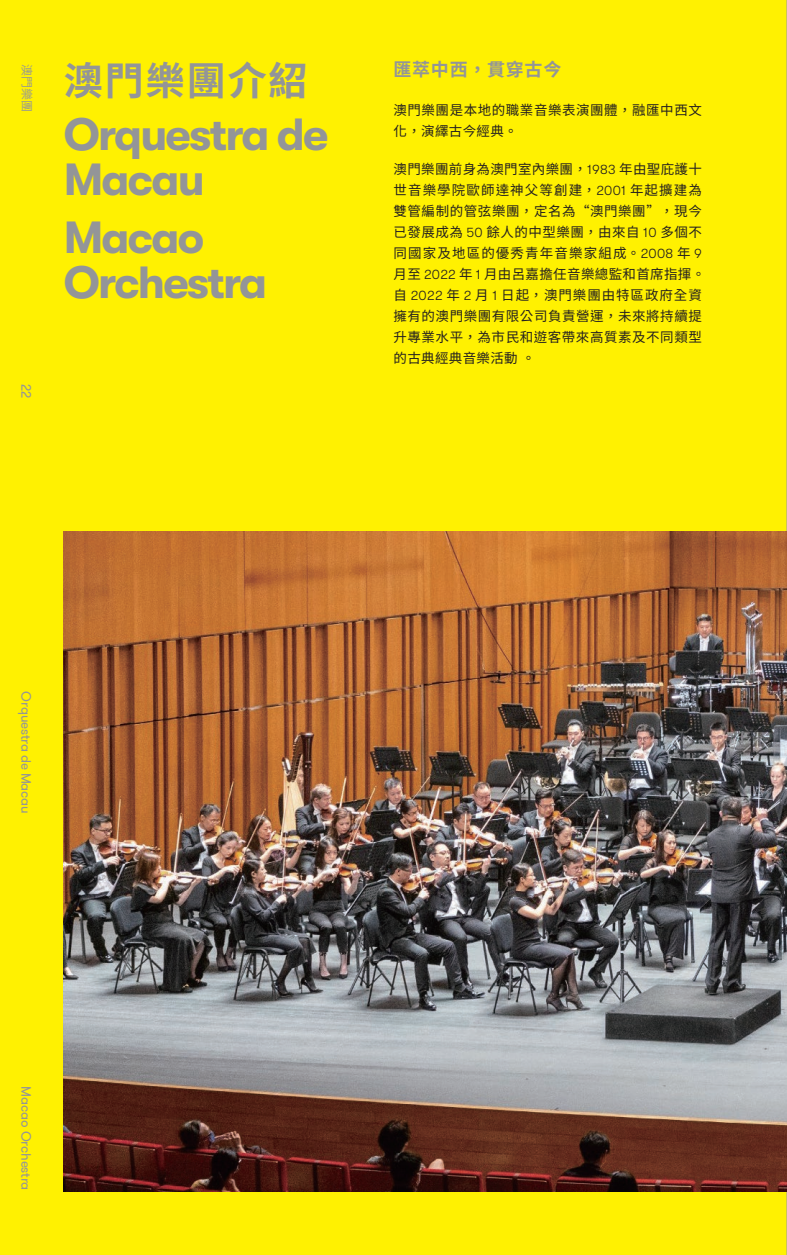
<style>
.page{position:relative;width:787px;height:1255px;background:#fff}
.page>*{position:absolute;margin:0;border:0;box-sizing:border-box;transform-origin:0 0}
.t1{font:700 45px/45px "GT Walsheim";letter-spacing:-.04em;color:#939598}
.nameCN-標題{font:700 39px "Noto Sans CJ Ktc";letter-spacing:.05em;color:#939598}
.間頁內文{font:700 18px "Noto Sans CJ Ktc";letter-spacing:.04em;color:#939598}
.CN-text-L{font:13.5px/21px "Noto Sans CJ Ktc";letter-spacing:.04em;color:#231f20}
.t2{font:13.5px "GT Walsheim Pro";letter-spacing:-.015em;color:#939598}
.t3{font:600 12px "Noto Sans CJ Ktc";color:#939598}
.s1{font-family:"GT Walsheim";font-weight:300}
</style>
<div class="page">
<div style="left:0;top:0;width:787px;height:1254px;background:#fff101"></div>
<hr style="left:786px;top:0;width:1px;height:1254px;background:#9d9fa2">
<img style="left:64px;top:531px;width:723px;height:660px">
<p class="t3" style="left:34px;top:64px;width:49px;rotate:90deg">澳門樂團</p>
<p class="nameCN-標題" style="left:64px;top:59px;width:245px">澳門樂團介紹</p>
<p class="t1" style="left:64px;top:112px;width:266px">Orquestra de<br>Macau</p>
<p class="t1" style="left:64px;top:215px;width:205px">Macao<br>Orchestra</p>
<p class="t2" style="left:35px;top:384px;width:16px;rotate:90deg">22</p>
<p class="間頁內文" style="left:393px;top:60px;width:169px">匯萃中西，貫穿古今</p>
<p class="CN-text-L" style="left:393px;top:100px;width:310px">澳門樂團是本地的職業音樂表演團體，融匯中西文化，演繹古今經典。</p>
<p class="CN-text-L" style="left:393px;top:159px;width:313px">澳門樂團前身為澳門室內樂團，<span class="s1">1983</span> 年由聖庇護十世音樂學院歐師達神父等創建，<span class="s1">2001</span> 年起擴建為雙管編制的管弦樂團，定名為“澳門樂團”，現今已發展成為 <span class="s1">50</span> 餘人的中型樂團，由來自 <span class="s1">10</span> 多個不同國家及地區的優秀青年音樂家組成。<span class="s1">2008</span> 年 <span class="s1">9</span>月至 <span class="s1">2022</span> 年 <span class="s1">1</span> 月由呂嘉擔任音樂總監和首席指揮。自 <span class="s1">2022</span> 年 <span class="s1">2</span> 月 <span class="s1">1</span> 日起，澳門樂團由特區政府全資擁有的澳門樂團有限公司負責營運，未來將持續提升專業水平，為市民和遊客帶來高質素及不同類型的古典經典音樂活動。</p>
<p class="t2" style="left:35px;top:691px;width:124px;rotate:90deg">Orquestra de Macau</p>
<p class="t2" style="left:35px;top:1086px;width:106px;rotate:90deg">Macao Orchestra</p>
</div>
